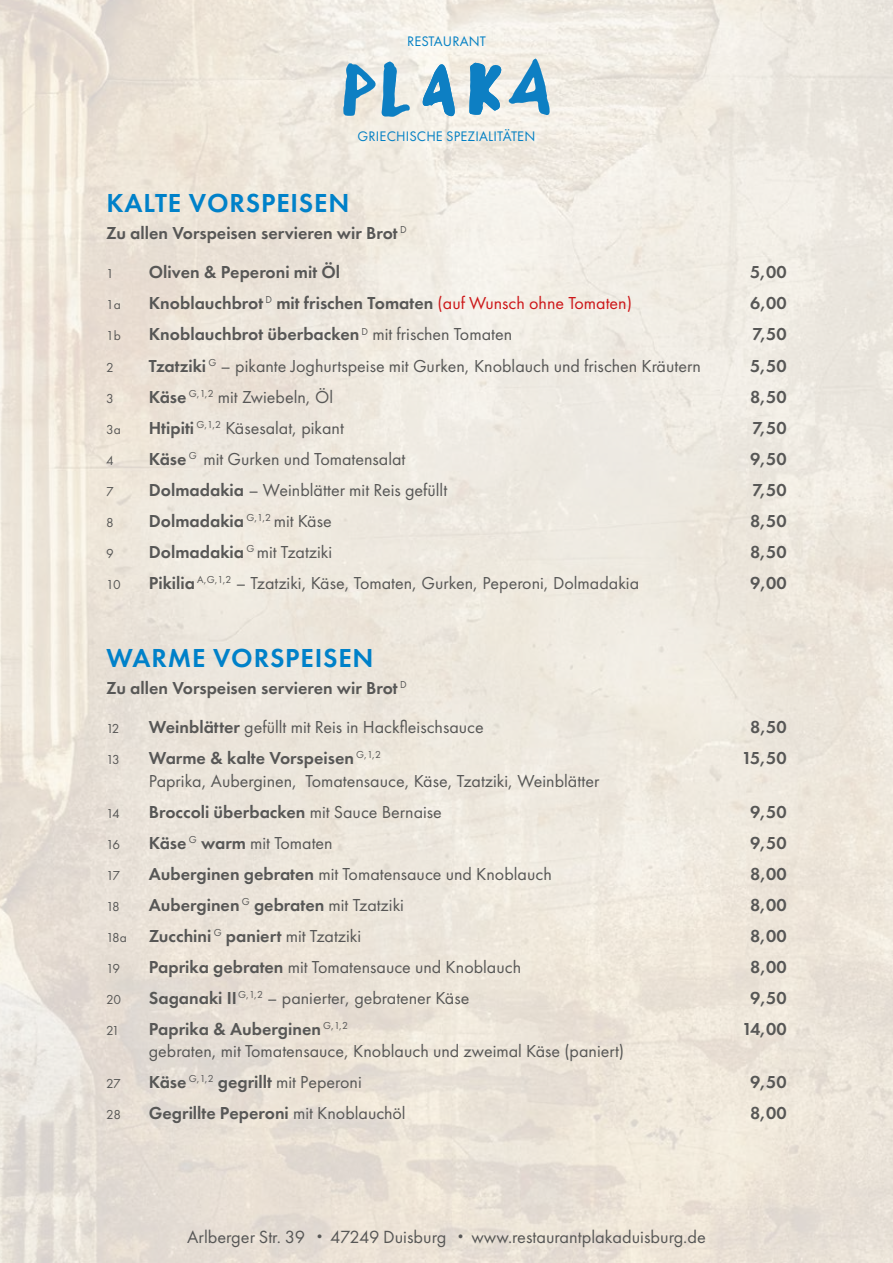
<style>
.page{position:relative;width:893px;height:1263px;background:#fff}
.page>*{position:absolute;margin:0;border:0;box-sizing:border-box;transform-origin:0 0}
.t1{font:600 27px "Futura PT";letter-spacing:.03em;color:#0081c9}
.t2{font:18.3px "Futura PT";color:#575756}
.t3{font:18px "Futura PT";color:#575756}
.t4{font:600 18px "Futura PT";color:#575756}
.t5{font:14.25px "Futura PT";letter-spacing:.01em;color:#0380c4}
.t6{font:13.5px "Futura PT";letter-spacing:-.1em;color:#575756}
.s1{font-weight:400;color:#cd1719}
.s2{font-weight:400}
.s3{font-weight:600}
.s4{font-weight:400;font-size:13.5px}
.s5{font-size:13.65px}
</style>
<div class="page">
<svg style="left:509px;top:59px;width:41px;height:56px"></svg>
<svg style="left:423px;top:64px;width:32px;height:53px"></svg>
<svg style="left:343px;top:62px;width:67px;height:55px"></svg>
<svg style="left:469px;top:63px;width:32px;height:52px"></svg>
<p class="t5" style="left:407px;top:33px;width:80px">RESTAURANT</p>
<p class="t5" style="left:358px;top:128px;width:179px">GRIECHISCHE SPEZIALITÄTEN</p>
<h1 class="t1" style="left:106px;top:186px;width:244px">KALTE VORSPEISEN</h1>
<p class="t4" style="left:106px;top:222px;width:302px">Zu allen Vorspeisen servieren wir Brot <sup>D</sup></p>
<p class="t6" style="left:106px;top:266px;width:9px">1</p>
<p class="t4" style="left:149px;top:261px;width:193px">Oliven &amp; Peperoni mit Öl</p>
<p class="t4" style="left:750px;top:261px;width:38px">5,00</p>
<p class="t6" style="left:106px;top:297px;width:16px">1a</p>
<p class="t4" style="left:149px;top:292px;width:485px">Knoblauchbrot <sup>D</sup> mit frischen Tomaten <span class="s1">(auf Wunsch ohne Tomaten)</span></p>
<p class="t4" style="left:750px;top:292px;width:38px">6,00</p>
<p class="t6" style="left:106px;top:328px;width:16px">1b</p>
<p class="t4" style="left:149px;top:323px;width:365px">Knoblauchbrot überbacken <sup>D</sup> <span class="s2">mit frischen Tomaten</span></p>
<p class="t4" style="left:752px;top:323px;width:36px">7,50</p>
<p class="t6" style="left:106px;top:359px;width:9px">2</p>
<p class="t3" style="left:149px;top:355px;width:553px"><span class="s3">Tzatziki</span> <sup>G</sup> – pikante Joghurtspeise mit Gurken, Knoblauch und frischen Kräutern</p>
<p class="t4" style="left:750px;top:354px;width:38px">5,50</p>
<p class="t6" style="left:106px;top:390px;width:9px">3</p>
<p class="t3" style="left:149px;top:386px;width:186px"><span class="s3">Käse</span> <sup>G,1,2</sup> mit Zwiebeln, Öl</p>
<p class="t4" style="left:750px;top:385px;width:38px">8,50</p>
<p class="t6" style="left:106px;top:421px;width:16px">3a</p>
<p class="t3" style="left:149px;top:417px;width:197px"><span class="s3">Htipiti</span> <sup>G,1,2</sup> Käsesalat, pikant</p>
<p class="t4" style="left:752px;top:416px;width:36px">7,50</p>
<p class="t6" style="left:106px;top:452px;width:9px">4</p>
<p class="t3" style="left:149px;top:448px;width:258px"><span class="s3">Käse</span> <sup>G</sup> mit Gurken und Tomatensalat</p>
<p class="t4" style="left:750px;top:447px;width:38px">9,50</p>
<p class="t6" style="left:106px;top:483px;width:9px">7</p>
<p class="t3" style="left:149px;top:479px;width:300px"><span class="s3">Dolmadakia</span> – Weinblätter mit Reis gefüllt</p>
<p class="t4" style="left:752px;top:478px;width:36px">7,50</p>
<p class="t6" style="left:106px;top:514px;width:9px">8</p>
<p class="t4" style="left:149px;top:509px;width:184px">Dolmadakia <sup>G,1,2</sup> <span class="s2">mit Käse</span></p>
<p class="t4" style="left:750px;top:509px;width:38px">8,50</p>
<p class="t6" style="left:106px;top:545px;width:9px">9</p>
<p class="t3" style="left:149px;top:541px;width:185px"><span class="s3">Dolmadakia</span> <sup>G</sup> mit Tzatziki</p>
<p class="t4" style="left:750px;top:540px;width:38px">8,50</p>
<p class="t6" style="left:106px;top:576px;width:16px">10</p>
<p class="t3" style="left:149px;top:572px;width:492px"><span class="s3">Pikilia</span> <sup>A,G,1,2</sup> – Tzatziki, Käse, Tomaten, Gurken, Peperoni, Dolmadakia</p>
<p class="t4" style="left:750px;top:571px;width:38px">9,00</p>
<h1 class="t1" style="left:106px;top:641px;width:269px">WARME VORSPEISEN</h1>
<p class="t4" style="left:106px;top:676px;width:302px">Zu allen Vorspeisen servieren wir Brot <sup>D</sup></p>
<p class="t6" style="left:106px;top:721px;width:15px">12</p>
<p class="t3" style="left:149px;top:716px;width:336px"><span class="s3">Weinblätter</span> gefüllt mit Reis in Hackfleischsauce</p>
<p class="t4" style="left:750px;top:716px;width:38px">8,50</p>
<p class="t6" style="left:106px;top:752px;width:15px">13</p>
<p class="t4" style="left:149px;top:747px;width:234px">Warme &amp; kalte Vorspeisen <sup>G,1,2</sup></p>
<p class="t4" style="left:742px;top:747px;width:46px">15,50</p>
<p class="t3" style="left:149px;top:770px;width:452px">Paprika, Auberginen, Tomatensauce, Käse, Tzatziki, Weinblätter</p>
<p class="t6" style="left:106px;top:805px;width:15px">14</p>
<p class="t4" style="left:149px;top:800px;width:295px">Broccoli überbacken <span class="s2">mit Sauce Bernaise</span></p>
<p class="t4" style="left:750px;top:800px;width:38px">9,50</p>
<p class="t6" style="left:106px;top:836px;width:15px">16</p>
<p class="t3" style="left:149px;top:832px;width:185px"><span class="s3">Käse</span> <sup>G</sup> <span class="s3">warm</span> mit Tomaten</p>
<p class="t4" style="left:750px;top:831px;width:38px">9,50</p>
<p class="t6" style="left:106px;top:867px;width:15px">17</p>
<p class="t3" style="left:149px;top:863px;width:404px"><span class="s3">Auberginen gebraten</span> mit Tomatensauce und Knoblauch</p>
<p class="t4" style="left:750px;top:862px;width:38px">8,00</p>
<p class="t6" style="left:106px;top:898px;width:15px">18</p>
<p class="t4" style="left:149px;top:893px;width:257px">Auberginen <sup>G</sup> gebraten <span class="s2">mit Tzatziki</span></p>
<p class="t4" style="left:750px;top:893px;width:38px">8,00</p>
<p class="t4" style="left:106px;top:924px;width:256px"><span class="s4">18a</span> Zucchini <sup>G</sup> paniert <span class="s2">mit Tzatziki</span></p>
<p class="t4" style="left:750px;top:924px;width:38px">8,00</p>
<p class="t6" style="left:106px;top:960px;width:15px">19</p>
<p class="t3" style="left:149px;top:956px;width:374px"><span class="s3">Paprika gebraten</span> mit Tomatensauce und Knoblauch</p>
<p class="t4" style="left:750px;top:955px;width:38px">8,00</p>
<p class="t6" style="left:106px;top:991px;width:16px">20</p>
<p class="t3" style="left:149px;top:987px;width:322px"><span class="s3">Saganaki II</span><sup>G,1,2</sup> – panierter, gebratener Käse</p>
<p class="t4" style="left:750px;top:986px;width:38px">9,50</p>
<p class="t6" style="left:106px;top:1022px;width:15px">21</p>
<p class="t4" style="left:149px;top:1017px;width:201px">Paprika &amp; Auberginen <sup>G,1,2</sup></p>
<p class="t4" style="left:742px;top:1017px;width:46px">14,00</p>
<p class="t3" style="left:149px;top:1040px;width:477px">gebraten, mit Tomatensauce, Knoblauch und zweimal Käse (paniert)</p>
<p class="t6" style="left:106px;top:1076px;width:16px">27</p>
<p class="t4" style="left:149px;top:1071px;width:214px">Käse <sup>G,1,2</sup> gegrillt <span class="s2">mit Peperoni</span></p>
<p class="t4" style="left:750px;top:1071px;width:38px">9,50</p>
<p class="t6" style="left:106px;top:1107px;width:16px">28</p>
<p class="t4" style="left:149px;top:1102px;width:258px">Gegrillte Peperoni <span class="s2">mit Knoblauchöl</span></p>
<p class="t4" style="left:750px;top:1102px;width:38px">8,00</p>
<p class="t2" style="left:187px;top:1226px;width:520px">Arlberger Str. 39 <span class="s5">•</span> 47249 Duisburg <span class="s5">•</span> www.restaurantplakaduisburg.de</p>
</div>
